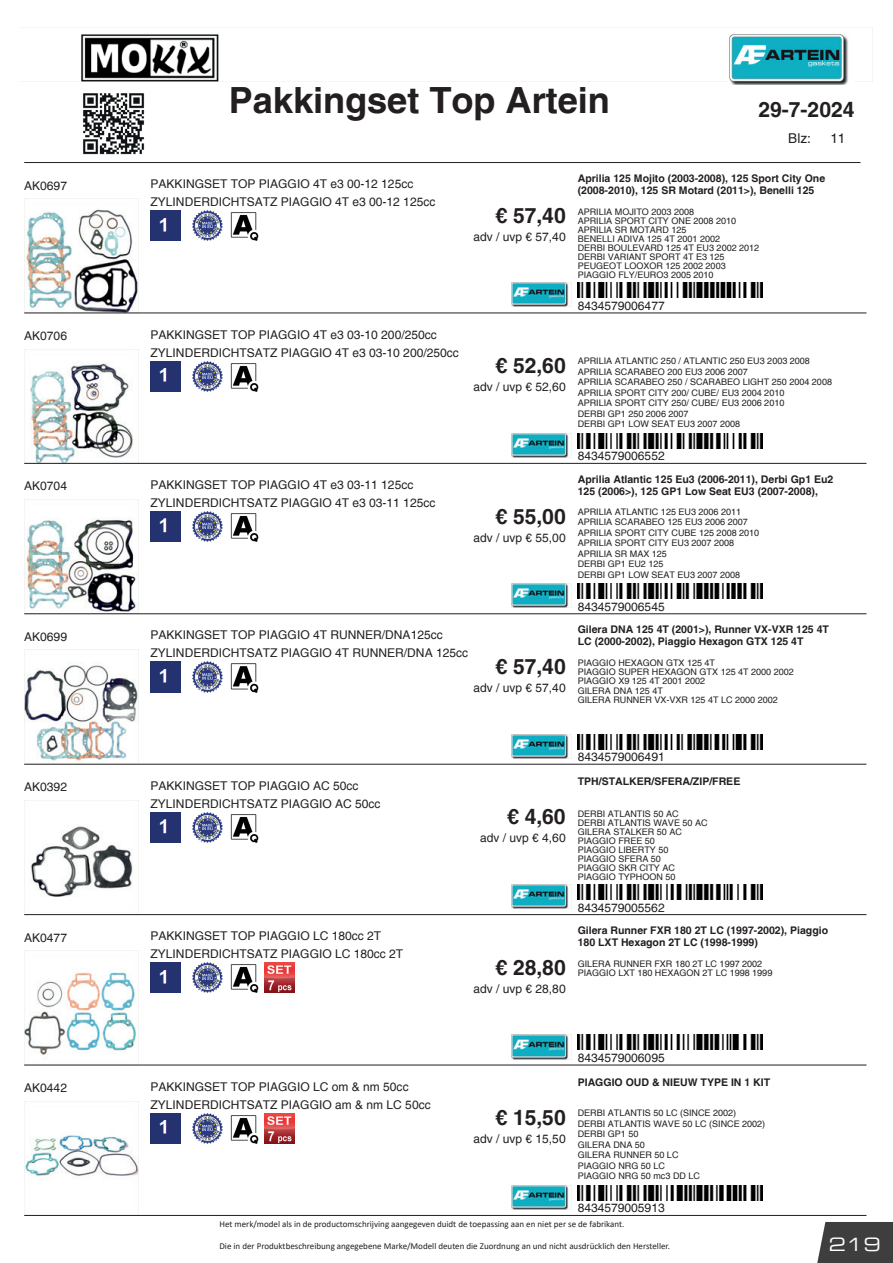
<style>
.page{position:relative;width:893px;height:1263px;background:#fff}
.page>*{position:absolute;margin:0;border:0;box-sizing:border-box;transform-origin:0 0}
.t1{font:700 36.15px "Helvetica";color:#231f20}
.t2{font:700 21px "Helvetica";color:#231f20}
.t3{font:18px "Eurostile Extended Two";color:#fff}
.t4{font:13.5px "Helvetica";color:#231f20}
.t5{font:12px/18px "Helvetica";color:#231f20}
.t6{font:700 10.5px/12px "Helvetica";color:#231f20}
.t7{font:9px/9px "Helvetica";color:#231f20}
.t8{font:9px "Calibri";color:#231f20}
.t9{font:9px "Calibri";color:#221f1f}
</style>
<div class="page">
<div style="left:817px;top:1222px;width:76px;height:41px;background:#3e3e3f"></div>
<img style="left:81px;top:34px;width:649px;height:47px">
<hr style="left:24px;top:162px;width:836px;height:1px;background:#231f20">
<img style="left:512px;top:283px;width:60px;height:24px">
<img style="left:24px;top:200px;width:115px;height:113px">
<img style="left:578px;top:283px;width:185px;height:15px">
<img style="left:151px;top:211px;width:30px;height:30px">
<img style="left:193px;top:211px;width:30px;height:30px">
<img style="left:230px;top:212px;width:29px;height:29px">
<hr style="left:24px;top:313px;width:842px;height:1px;background:#231f20">
<img style="left:512px;top:433px;width:60px;height:24px">
<img style="left:24px;top:349px;width:115px;height:114px">
<img style="left:578px;top:433px;width:185px;height:15px">
<img style="left:151px;top:361px;width:30px;height:30px">
<img style="left:193px;top:361px;width:30px;height:30px">
<img style="left:230px;top:363px;width:29px;height:28px">
<hr style="left:24px;top:463px;width:842px;height:1px;background:#231f20">
<img style="left:512px;top:584px;width:60px;height:24px">
<img style="left:24px;top:499px;width:115px;height:113px">
<img style="left:578px;top:584px;width:185px;height:15px">
<img style="left:151px;top:511px;width:30px;height:31px">
<img style="left:193px;top:511px;width:30px;height:31px">
<img style="left:230px;top:513px;width:29px;height:29px">
<hr style="left:24px;top:613px;width:842px;height:1px;background:#231f20">
<img style="left:512px;top:734px;width:60px;height:24px">
<img style="left:24px;top:651px;width:115px;height:113px">
<img style="left:578px;top:734px;width:185px;height:15px">
<img style="left:151px;top:662px;width:30px;height:30px">
<img style="left:193px;top:662px;width:30px;height:30px">
<img style="left:230px;top:663px;width:29px;height:29px">
<hr style="left:24px;top:764px;width:842px;height:1px;background:#231f20">
<img style="left:512px;top:884px;width:60px;height:24px">
<img style="left:24px;top:800px;width:115px;height:113px">
<img style="left:578px;top:884px;width:185px;height:15px">
<img style="left:151px;top:812px;width:30px;height:30px">
<img style="left:193px;top:812px;width:30px;height:30px">
<img style="left:230px;top:814px;width:29px;height:28px">
<hr style="left:24px;top:914px;width:842px;height:1px;background:#231f20">
<img style="left:512px;top:1035px;width:60px;height:24px">
<img style="left:24px;top:952px;width:115px;height:113px">
<img style="left:578px;top:1035px;width:185px;height:15px">
<img style="left:151px;top:963px;width:30px;height:30px">
<img style="left:193px;top:963px;width:30px;height:30px">
<img style="left:230px;top:964px;width:29px;height:29px">
<img style="left:265px;top:963px;width:30px;height:30px">
<hr style="left:24px;top:1065px;width:842px;height:1px;background:#231f20">
<img style="left:512px;top:1185px;width:60px;height:24px">
<img style="left:24px;top:1101px;width:115px;height:114px">
<img style="left:578px;top:1185px;width:185px;height:15px">
<img style="left:151px;top:1113px;width:30px;height:30px">
<img style="left:193px;top:1113px;width:30px;height:30px">
<img style="left:230px;top:1115px;width:29px;height:28px">
<img style="left:265px;top:1113px;width:30px;height:30px">
<hr style="left:24px;top:1215px;width:842px;height:1px;background:#231f20">
<img style="left:83px;top:93px;width:62px;height:62px">
<img style="left:730px;top:34px;width:118px;height:51px">
<h1 class="t1" style="left:229px;top:78px;width:383px">Pakkingset Top Artein</h1>
<h2 class="t2" style="left:758px;top:97px;width:97px">29-7-2024</h2>
<h3 class="t4" style="left:788px;top:130px;width:24px">Blz:</h3>
<h3 class="t4" style="left:830px;top:130px;width:17px">11</h3>
<p class="t6" style="left:578px;top:172px;width:249px">Aprilia 125 Mojito (2003-2008), 125 Sport City One (2008-2010), 125 SR Motard (2011&gt;), Benelli 125</p>
<h3 class="t5" style="left:24px;top:176px;width:44px">AK0697</h3>
<h3 class="t5" style="left:151px;top:175px;width:286px">PAKKINGSET TOP PIAGGIO 4T e3 00-12 125cc<br>ZYLINDERDICHTSATZ PIAGGIO 4T e3 00-12 125cc</h3>
<h2 class="t2" style="left:495px;top:202px;width:72px">€ 57,40</h2>
<h3 class="t5" style="left:473px;top:228px;width:94px">adv / uvp € 57,40</h3>
<p class="t7" style="left:578px;top:208px;width:183px">APRILIA MOJITO 2003 2008<br>APRILIA SPORT CITY ONE 2008 2010<br>APRILIA SR MOTARD 125<br>BENELLI ADIVA 125 4T 2001 2002<br>DERBI BOULEVARD 125 4T EU3 2002 2012<br>DERBI VARIANT SPORT 4T E3 125<br>PEUGEOT LOOXOR 125 2002 2003<br>PIAGGIO FLY/EURO3 2005 2010</p>
<h3 class="t5" style="left:24px;top:327px;width:44px">AK0706</h3>
<h3 class="t5" style="left:151px;top:325px;width:310px">PAKKINGSET TOP PIAGGIO 4T e3 03-10 200/250cc<br>ZYLINDERDICHTSATZ PIAGGIO 4T e3 03-10 200/250cc</h3>
<h2 class="t2" style="left:495px;top:353px;width:72px">€ 52,60</h2>
<h3 class="t5" style="left:473px;top:378px;width:94px">adv / uvp € 52,60</h3>
<h3 class="t5" style="left:24px;top:477px;width:44px">AK0704</h3>
<h3 class="t5" style="left:151px;top:476px;width:286px">PAKKINGSET TOP PIAGGIO 4T e3 03-11 125cc<br>ZYLINDERDICHTSATZ PIAGGIO 4T e3 03-11 125cc</h3>
<h2 class="t2" style="left:495px;top:503px;width:72px">€ 55,00</h2>
<h3 class="t5" style="left:473px;top:528px;width:94px">adv / uvp € 55,00</h3>
<h3 class="t5" style="left:24px;top:628px;width:44px">AK0699</h3>
<h3 class="t5" style="left:151px;top:626px;width:319px">PAKKINGSET TOP PIAGGIO 4T RUNNER/DNA125cc<br>ZYLINDERDICHTSATZ PIAGGIO 4T RUNNER/DNA 125cc</h3>
<h2 class="t2" style="left:495px;top:654px;width:72px">€ 57,40</h2>
<h3 class="t5" style="left:473px;top:679px;width:94px">adv / uvp € 57,40</h3>
<h3 class="t5" style="left:578px;top:297px;width:88px">8434579006477</h3>
<p class="t7" style="left:578px;top:356px;width:256px;line-height:10.5px">APRILIA ATLANTIC 250 / ATLANTIC 250 EU3 2003 2008<br>APRILIA SCARABEO 200 EU3 2006 2007<br>APRILIA SCARABEO 250 / SCARABEO LIGHT 250 2004 2008<br>APRILIA SPORT CITY 200/ CUBE/ EU3 2004 2010<br>APRILIA SPORT CITY 250/ CUBE/ EU3 2006 2010<br>DERBI GP1 250 2006 2007<br>DERBI GP1 LOW SEAT EU3 2007 2008</p>
<h3 class="t5" style="left:578px;top:447px;width:88px">8434579006552</h3>
<p class="t6" style="left:578px;top:473px;width:257px">Aprilia Atlantic 125 Eu3 (2006-2011), Derbi Gp1 Eu2<br>125 (2006&gt;), 125 GP1 Low Seat EU3 (2007-2008),</p>
<p class="t7" style="left:578px;top:506px;width:183px;line-height:10.5px">APRILIA ATLANTIC 125 EU3 2006 2011<br>APRILIA SCARABEO 125 EU3 2006 2007<br>APRILIA SPORT CITY CUBE 125 2008 2010<br>APRILIA SPORT CITY EU3 2007 2008<br>APRILIA SR MAX 125<br>DERBI GP1 EU2 125<br>DERBI GP1 LOW SEAT EU3 2007 2008</p>
<h3 class="t5" style="left:578px;top:598px;width:88px">8434579006545</h3>
<p class="t6" style="left:578px;top:623px;width:253px">Gilera DNA 125 4T (2001&gt;), Runner VX-VXR 125 4T<br>LC (2000-2002), Piaggio Hexagon GTX 125 4T</p>
<p class="t7" style="left:578px;top:659px;width:218px">PIAGGIO HEXAGON GTX 125 4T<br>PIAGGIO SUPER HEXAGON GTX 125 4T 2000 2002<br>PIAGGIO X9 125 4T 2001 2002<br>GILERA DNA 125 4T<br>GILERA RUNNER VX-VXR 125 4T LC 2000 2002</p>
<h3 class="t5" style="left:24px;top:778px;width:44px">AK0392</h3>
<h3 class="t5" style="left:151px;top:777px;width:231px">PAKKINGSET TOP PIAGGIO AC 50cc<br>ZYLINDERDICHTSATZ PIAGGIO AC 50cc</h3>
<h2 class="t2" style="left:507px;top:804px;width:60px">€ 4,60</h2>
<h3 class="t5" style="left:480px;top:829px;width:87px">adv / uvp € 4,60</h3>
<h3 class="t5" style="left:578px;top:748px;width:88px">8434579006491</h3>
<p class="t6" style="left:578px;top:775px;width:164px">TPH/STALKER/SFERA/ZIP/FREE</p>
<p class="t7" style="left:578px;top:809px;width:131px">DERBI ATLANTIS 50 AC<br>DERBI ATLANTIS WAVE 50 AC<br>GILERA STALKER 50 AC<br>PIAGGIO FREE 50<br>PIAGGIO LIBERTY 50<br>PIAGGIO SFERA 50<br>PIAGGIO SKR CITY AC<br>PIAGGIO TYPHOON 50</p>
<h3 class="t5" style="left:24px;top:928px;width:44px">AK0477</h3>
<h3 class="t5" style="left:151px;top:927px;width:254px">PAKKINGSET TOP PIAGGIO LC 180cc 2T<br>ZYLINDERDICHTSATZ PIAGGIO LC 180cc 2T</h3>
<h3 class="t5" style="left:24px;top:1079px;width:44px">AK0442</h3>
<h3 class="t5" style="left:151px;top:1077px;width:282px">PAKKINGSET TOP PIAGGIO LC om &amp; nm 50cc<br>ZYLINDERDICHTSATZ PIAGGIO am &amp; nm LC 50cc</h3>
<h3 class="t5" style="left:578px;top:898px;width:88px">8434579005562</h3>
<p class="t6" style="left:578px;top:924px;width:252px">Gilera Runner FXR 180 2T LC (1997-2002), Piaggio<br>180 LXT Hexagon 2T LC (1998-1999)</p>
<h2 class="t2" style="left:495px;top:954px;width:72px">€ 28,80</h2>
<p class="t7" style="left:578px;top:969px;width:196px">PIAGGIO LXT 180 HEXAGON 2T LC 1998 1999</p>
<h3 class="t5" style="left:473px;top:980px;width:94px">adv / uvp € 28,80</h3>
<p class="t7" style="left:578px;top:960px;width:186px">GILERA RUNNER FXR 180 2T LC 1997 2002</p>
<h2 class="t2" style="left:495px;top:1105px;width:72px">€ 15,50</h2>
<h3 class="t5" style="left:473px;top:1130px;width:94px">adv / uvp € 15,50</h3>
<h3 class="t5" style="left:578px;top:1049px;width:88px">8434579006095</h3>
<p class="t6" style="left:578px;top:1076px;width:194px">PIAGGIO OUD &amp; NIEUW TYPE IN 1 KIT</p>
<p class="t7" style="left:578px;top:1108px;width:189px;line-height:10.5px">DERBI ATLANTIS 50 LC (SINCE 2002)<br>DERBI ATLANTIS WAVE 50 LC (SINCE 2002)<br>DERBI GP1 50<br>GILERA DNA 50<br>GILERA RUNNER 50 LC<br>PIAGGIO NRG 50 LC<br>PIAGGIO NRG 50 mc3 DD LC</p>
<h3 class="t5" style="left:578px;top:1199px;width:88px">8434579005913</h3>
<p class="t9" style="left:219px;top:1218px;width:407px">Het merk/model als in de productomschrijving aangegeven duidt de toepassing aan en niet per se de fabrikant.</p>
<p class="t8" style="left:219px;top:1239px;width:452px">Die in der Produktbeschreibung angegebene Marke/Modell deuten die Zuordnung an und nicht ausdrücklich den Hersteller.</p>
<h3 class="t3" style="left:829px;top:1231px;width:54px">219</h3>
</div>
